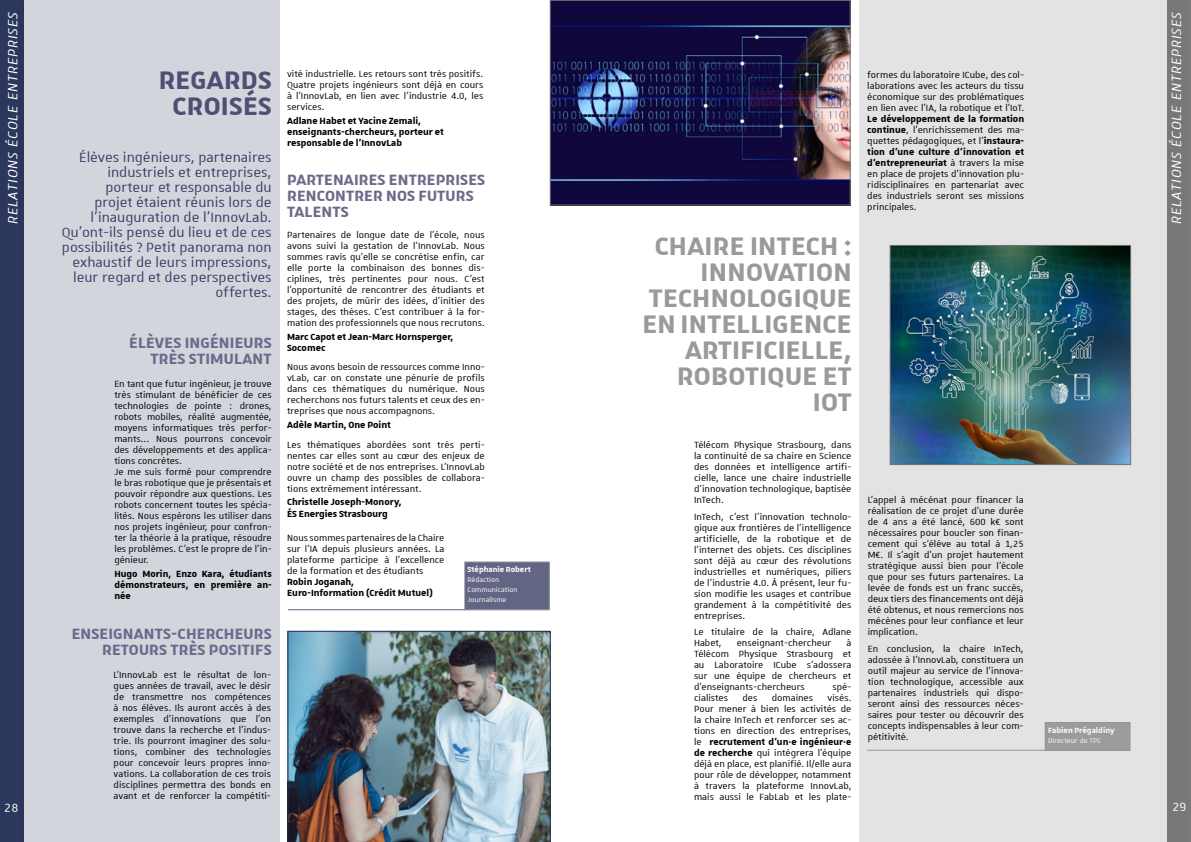
<style>
.page{position:relative;width:1191px;height:842px;background:#fff}
.page>*{position:absolute;margin:0;border:0;box-sizing:border-box;transform-origin:0 0}
.t1{font:700 34px/26px "Unistra A";letter-spacing:.01em;color:#9b9a9a;text-align:right}
.t2{font:700 34px/26px "Unistra A";letter-spacing:.01em;color:#4e4f73;text-align:center}
.t3{font:700 20px/16px "Unistra A";letter-spacing:.01em;color:#6c6a8a;text-align:right}
.t4{font:18px/15px "Unistra A";color:#3b3f65;text-align:right}
.t5{font:italic 18px "Unistra A";letter-spacing:.05em;color:#fff}
.t6{font:16px "Unistra A";color:#fff}
.t7{font:12px/11px "Unistra A";color:#000;text-align:justify}
.t8{font:700 12px/11px "Unistra A";color:#000}
.t9{font:700 10px "Unistra A";color:#fff}
.t10{font:9px/10px "Unistra A";color:#fff}
.s1{font-weight:700}
</style>
<div class="page">
<div style="left:859px;top:0;width:329px;height:842px;background:#e3e3e3"></div>
<div style="left:19px;top:0;width:260px;height:842px;background:#d3d5dd"></div>
<div style="left:1045px;top:722px;width:85px;height:28px;background:#9d9c9c"></div>
<div style="left:1045px;top:722px;width:85px;height:29px;border:1px solid #858383"></div>
<img style="left:892px;top:247px;width:236px;height:216px">
<div style="left:890px;top:245px;width:240px;height:220px;border:1px solid #747373"></div>
<img style="left:552px;top:2px;width:296px;height:201px">
<div style="left:550px;top:0;width:300px;height:205px;border:1px solid #747373"></div>
<img style="left:288px;top:631px;width:262px;height:211px">
<hr style="left:288px;top:609px;width:177px;height:1px;background:#363b61">
<div style="left:465px;top:562px;width:84px;height:48px;background:#626583"></div>
<div style="left:464px;top:562px;width:85px;height:48px;border:1px solid #858383"></div>
<hr style="left:867px;top:750px;width:178px;height:1px;background:#858383">
<div style="left:1166px;top:0;width:25px;height:842px;background:#747373"></div>
<div style="left:0;top:0;width:24px;height:842px;background:#2b375c"></div>
<h3 class="t5" style="left:3px;top:224px;width:214px;rotate:-90deg">RELATIONS ÉCOLE ENTREPRISES</h3>
<h3 class="t5" style="left:1167px;top:224px;width:214px;rotate:-90deg">RELATIONS ÉCOLE ENTREPRISES</h3>
<p class="t7" style="left:287px;top:68px;width:198px">vité industrielle. Les retours sont très positifs.<br>Quatre projets ingénieurs sont déjà en cours à l'InnovLab, en lien avec l’industrie 4.0, les services.</p>
<p class="t8" style="left:287px;top:115px;width:158px">Adlane Habet et Yacine Zemali, enseignants-chercheurs, porteur et responsable de l'InnovLab</p>
<p class="t7" style="left:867px;top:69px;width:158px">formes du laboratoire ICube, des col&shy;laborations avec les acteurs du tissu économique sur des problématiques en lien avec l’IA, la robotique et l’IoT.</p>
<p class="t7" style="left:867px;top:113px;width:158px"><span class="s1">Le développement de la formation continue</span>, l’enrichissement des ma&shy;quettes pédagogiques, et l’<span class="s1">instaura&shy;tion d’une culture d’innovation et d’entrepreneuriat</span> à travers la mise en place de projets d’innovation plu&shy;ridisciplinaires en partenariat avec des industriels seront ses missions principales.</p>
<h1 class="t2" style="left:159px;top:65px;width:114px">REGARDS<br>CROISÉS</h1>
<p class="t4" style="left:62px;top:149px;width:211px">Élèves ingénieurs, partenaires industriels et entreprises, porteur et responsable du<br>projet étaient réunis lors de l’inauguration de l'InnovLab.<br>Qu’ont-ils pensé du lieu et de ces possibilités ? Petit panorama non exhaustif de leurs impressions, leur regard et des perspectives offertes.</p>
<h2 class="t3" style="left:287px;top:171px;width:199px;text-align:left">PARTENAIRES ENTREPRISES<br>RENCONTRER NOS FUTURS<br>TALENTS</h2>
<p class="t7" style="left:287px;top:229px;width:199px">Partenaires de longue date de l’école, nous avons suivi la gestation de l’InnovLab. Nous sommes ravis qu’elle se concrétise enfin, car elle porte la combinaison des bonnes dis&shy;ciplines, très pertinentes pour nous. C’est l’opportunité de rencontrer des étudiants et des projets, de mûrir des idées, d’initier des stages, des thèses. C’est contribuer à la for&shy;mation des professionnels que nous recrutons.</p>
<p class="t8" style="left:287px;top:331px;width:167px">Marc Capot et Jean-Marc Hornsperger,<br>Socomec</p>
<h1 class="t1" style="left:642px;top:232px;width:211px">CHAIRE INTECH :<br>INNOVATION<br>TECHNOLOGIQUE<br>EN INTELLIGENCE<br>ARTIFICIELLE,<br>ROBOTIQUE ET<br>IOT</h1>
<h2 class="t3" style="left:129px;top:334px;width:144px">ÉLÈVES INGÉNIEURS<br>TRÈS STIMULANT</h2>
<p class="t7" style="left:114px;top:378px;width:159px;text-align:left">En tant que futur ingénieur, je trouve très stimulant de bénéficier de ces technologies de pointe : drones, robots mobiles, réalité augmentée, moyens informatiques très perfor&shy;mants... Nous pourrons concevoir des développements et des applica&shy;tions concrètes.<br>Je me suis formé pour comprendre le bras robotique que je présentais et pouvoir répondre aux questions. Les robots concernent toutes les spécia&shy;lités. Nous espérons les utiliser dans nos projets ingénieur, pour confron&shy;ter la théorie à la pratique, résoudre les problèmes. C’est le propre de l’in&shy;génieur.</p>
<p class="t8" style="left:114px;top:568px;width:159px;text-align:justify">Hugo Morin, Enzo Kara, étudiants démonstrateurs, en première an&shy;née</p>
<p class="t7" style="left:287px;top:361px;width:199px">Nous avons besoin de ressources comme Inno&shy;vLab, car on constate une pénurie de profils dans ces thématiques du numérique. Nous recherchons nos futurs talents et ceux des en&shy;treprises que nous accompagnons.</p>
<p class="t8" style="left:287px;top:418px;width:105px">Adèle Martin, One Point</p>
<p class="t7" style="left:287px;top:439px;width:199px">Les thématiques abordées sont très perti&shy;nentes car elles sont au cœur des enjeux de notre société et de nos entreprises. L'InnovLab ouvre un champ des possibles de collabora&shy;tions extrêmement intéressant.</p>
<p class="t8" style="left:287px;top:496px;width:116px">Christelle Joseph-Monory,<br>ÉS Energies Strasbourg</p>
<p class="t7" style="left:287px;top:531px;width:159px">Nous sommes partenaires de la Chaire sur l’IA depuis plusieurs années. La plateforme participe à l’excellence de la formation et des étudiants</p>
<p class="t8" style="left:287px;top:575px;width:147px">Robin Joganah,<br>Euro-Information (Crédit Mutuel)</p>
<p class="t7" style="left:694px;top:439px;width:159px">Télécom Physique Strasbourg, dans la continuité de sa chaire en Science des données et intelligence artifi&shy;cielle, lance une chaire industrielle d’innovation technologique, baptisée InTech.</p>
<p class="t7" style="left:694px;top:510px;width:159px">InTech, c’est l’innovation technolo&shy;gique aux frontières de l’intelligence artificielle, de la robotique et de l’internet des objets. Ces disciplines sont déjà au cœur des révolutions industrielles et numériques, piliers de l’industrie 4.0. À présent, leur fu&shy;sion modifie les usages et contribue grandement à la compétitivité des entreprises.</p>
<p class="t7" style="left:694px;top:626px;width:159px">Le titulaire de la chaire, Adlane<br>Habet,</p>
<p class="t7" style="left:867px;top:494px;width:157px">L’appel à mécénat pour financer la réalisation de ce projet d’une durée de 4 ans a été lancé, 600 k€ sont nécessaires pour boucler son finan&shy;cement qui s’élève au total à 1,25<br>M€. Il s’agit d’un projet hautement stratégique aussi bien pour l’école que pour ses futurs partenaires. La levée de fonds est un franc succès, deux tiers des financements ont déjà été obtenus, et nous remercions nos mécènes pour leur confiance et leur implication.</p>
<p class="t7" style="left:867px;top:643px;width:157px">En conclusion, la chaire InTech, adossée à l'InnovLab, constituera un outil majeur au service de l'innova&shy;tion technologique, accessible aux partenaires industriels qui dispo&shy;seront ainsi des ressources néces&shy;saires pour tester ou découvrir des concepts indispensables à leur com&shy;pétitivité.</p>
<p class="t9" style="left:467px;top:564px;width:65px">Stéphanie Robert</p>
<p class="t10" style="left:467px;top:574px;width:51px">Rédaction<br>Communication<br>Journalisme</p>
<h2 class="t3" style="left:72px;top:624px;width:201px">ENSEIGNANTS-CHERCHEURS<br>RETOURS TRÈS POSITIFS</h2>
<p class="t7" style="left:114px;top:669px;width:159px">L’InnovLab est le résultat de lon&shy;gues années de travail, avec le désir de transmettre nos compétences à nos élèves. Ils auront accès à des exemples d’innovations que l’on trouve dans la recherche et l’indus&shy;trie. Ils pourront imaginer des solu&shy;tions, combiner des technologies pour concevoir leurs propres inno&shy;vations. La collaboration de ces trois disciplines permettra des bonds en avant et de renforcer la compétiti-</p>
<p class="t7" style="left:694px;top:637px;width:159px;text-indent:152px">à Télécom Physique Strasbourg et au Laboratoire ICube s’adossera sur une équipe de chercheurs et d’enseignants-chercheurs</p>
<p class="t7" style="left:736px;top:637px;width:96px">enseignant-chercheur</p>
<p class="t7" style="left:694px;top:681px;width:159px;text-indent:138px">spé&shy;cialistes des domaines visés.<br>Pour mener à bien les activités de la chaire InTech et renforcer ses ac&shy;tions en direction des entreprises, le <span class="s1">recrutement d’un·e ingénieur·e de recherche</span> qui intégrera l’équipe déjà en place, est planifié. Il/elle aura pour rôle de développer, notamment à travers la plateforme InnovLab, mais aussi le FabLab et les plate-</p>
<p class="t9" style="left:1048px;top:724px;width:68px">Fabien Prégaldiny</p>
<p class="t10" style="left:1048px;top:735px;width:54px">Directeur de TPS</p>
<h3 class="t6" style="left:4px;top:799px;width:16px">28</h3>
<h3 class="t6" style="left:1172px;top:799px;width:16px">29</h3>
</div>
